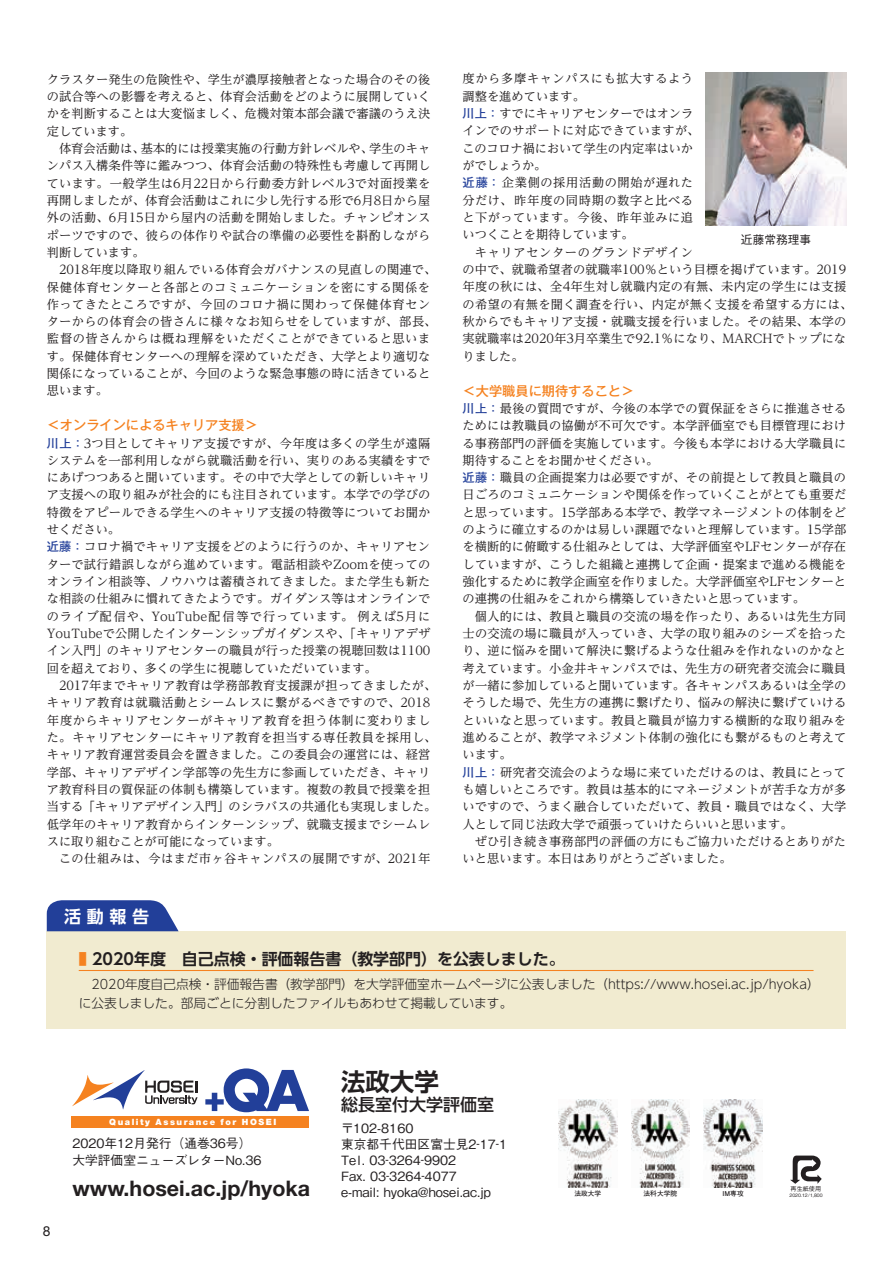
<style>
.page{position:relative;width:893px;height:1263px;background:#fff}
.page>*{position:absolute;margin:0;border:0;box-sizing:border-box;transform-origin:0 0}
.t1{font:700 24.45px "UD Shin Go Pr 6 De";color:#231f20}
.t2{font:700 21.45px "Helvetica Neue LT Std";color:#231f20}
.t3{font:500 16.95px "UD Shin Go Pr 6";color:#231f20}
.t4{font:700 16.95px "UD Shin Go Pr 6 De";color:#fff}
.t5{font:700 15.9px "UD Shin Go Pr 6 De";color:#231f20}
.t6{font:13.8px "Helvetica Neue LT Std";color:#231f20}
.t7{font:500 13.2px "Gothic MB101 Pr 6";color:#f58220}
.t8{font:500 12.75px/15.9px "Gothic BBB Pr 6";color:#231f20}
.t9{font:300 12.75px/18.6px "UD Shin Go Pr 6";color:#231f20}
.t10{font:12.15px/17.2px "UD Reimin Pr 6";letter-spacing:.01em;color:#231f20}
.t11{font:500 11.7px "Gothic BBB Pr 6";color:#231f20}
.t12{font:900 8.7px "Helvetica Neue LT Std";letter-spacing:.18em;color:#fff}
.t13{font:700 6.75px "Futo Go B101 Pr 6";color:#231f20}
.t14{font:500 6.15px "Gothic BBB Pr 5";color:#231f20}
.t15{font:500 4.65px "Gothic BBB Pr 6";letter-spacing:-.005em;color:#231f20}
.s1{font-family:"Futo Go B101 Pr 6";font-weight:700;color:#223f99}
.s2{color:#f58220}
</style>
<div class="page">
<svg style="left:790px;top:1155px;width:32px;height:29px"></svg>
<div style="left:72px;top:1116px;width:237px;height:11px;background:#f58220"></div>
<svg style="left:205px;top:1068px;width:104px;height:44px"></svg>
<svg style="left:72px;top:1070px;width:126px;height:39px"></svg>
<img style="left:704px;top:1100px;width:58px;height:87px">
<img style="left:631px;top:1100px;width:59px;height:87px">
<img style="left:559px;top:1100px;width:58px;height:87px">
<div style="left:47px;top:931px;width:799px;height:98px;background:#f1ebd0"></div>
<hr style="left:79px;top:970px;width:734px;height:1px;background:#f58220">
<svg style="left:47px;top:900px;width:132px;height:31px;background:#3650a2"></svg>
<img style="left:706px;top:72px;width:140px;height:153px">
<p class="t10" style="left:47px;top:70px;width:391px">クラスター発生の危険性や、学生が濃厚接触者となった場合のその後の試合等への影響を考えると、体育会活動をどのように展開していくかを判断することは大変悩ましく、危機対策本部会議で審議のうえ決定しています。<br>　体育会活動は、基本的には授業実施の行動方針レベルや、学生のキャンパス入構条件等に鑑みつつ、体育会活動の特殊性も考慮して再開しています。一般学生は6月22日から行動委方針レベル3で対面授業を再開しましたが、体育会活動はこれに少し先行する形で6月8日から屋外の活動、6月15日から屋内の活動を開始しました。チャンピオンスポーツですので、彼らの体作りや試合の準備の必要性を斟酌しながら判断しています。<br>　2018年度以降取り組んでいる体育会ガバナンスの見直しの関連で、保健体育センターと各部とのコミュニケーションを密にする関係を作ってきたところですが、今回のコロナ禍に関わって保健体育センターからの体育会の皆さんに様々なお知らせをしていますが、部長、監督の皆さんからは概ね理解をいただくことができていると思います。保健体育センターへの理解を深めていただき、大学とより適切な関係になっていることが、今回のような緊急事態の時に活きていると思います。</p>
<p class="t7" style="left:47px;top:414px;width:213px">＜オンラインによるキャリア支援＞</p>
<p class="t10" style="left:47px;top:434px;width:391px"><span class="s1">川上：</span>3つ目としてキャリア支援ですが、今年度は多くの学生が遠隔システムを一部利用しながら就職活動を行い、実りのある実績をすでにあげつつあると聞いています。その中で大学としての新しいキャリア支援への取り組みが社会的にも注目されています。本学での学びの特徴をアピールできる学生へのキャリア支援の特徴等についてお聞かせください。<br><span class="s1">近藤：</span>コロナ禍でキャリア支援をどのように行うのか、キャリアセンターで試行錯誤しながら進めています。電話相談やZoomを使ってのオンライン相談等、ノウハウは蓄積されてきました。また学生も新たな相談の仕組みに慣れてきたようです。ガイダンス等はオンラインでのライブ配信や、YouTube配信等で行っています。例えば5月にYouTubeで公開したインターンシップガイダンスや、「キャリアデザイン入門」のキャリアセンターの職員が行った授業の視聴回数は1100回を超えており、多くの学生に視聴していただいています。<br>　2017年までキャリア教育は学務部教育支援課が担ってきましたが、キャリア教育は就職活動とシームレスに繋がるべきですので、2018年度からキャリアセンターがキャリア教育を担う体制に変わりました。キャリアセンターにキャリア教育を担当する専任教員を採用し、キャリア教育運営委員会を置きました。この委員会の運営には、経営学部、キャリアデザイン学部等の先生方に参画していただき、キャリア教育科目の質保証の体制も構築しています。複数の教員で授業を担当する「キャリアデザイン入門」のシラバスの共通化も実現しました。低学年のキャリア教育からインターンシップ、就職支援までシームレスに取り組むことが可能になっています。<br>　この仕組みは、今はまだ市ヶ谷キャンパスの展開ですが、2021年</p>
<h3 class="t4" style="left:64px;top:903px;width:87px">活 動 報 告</h3>
<p class="t10" style="left:462px;top:70px;width:391px">度から多摩キャンパスにも拡大するよう<br>調整を進めています。<br><span class="s1">川上：</span>すでにキャリアセンターではオンラ<br>インでのサポートに対応できていますが、<br>このコロナ禍において学生の内定率はいか<br>がでしょうか。<br><span class="s1">近藤：</span>企業側の採用活動の開始が遅れた<br>分だけ、昨年度の同時期の数字と比べる<br>と下がっています。今後、昨年並みに追<br>いつくことを期待しています。<br>　キャリアセンターのグランドデザイン<br>の中で、就職希望者の就職率100％という目標を掲げています。2019年度の秋には、全4年生対し就職内定の有無、未内定の学生には支援の希望の有無を聞く調査を行い、内定が無く支援を希望する方には、秋からでもキャリア支援・就職支援を行いました。その結果、本学の実就職率は2020年3月卒業生で92.1％になり、MARCHでトップになりました。</p>
<p class="t7" style="left:463px;top:380px;width:173px">＜大学職員に期待すること＞</p>
<p class="t10" style="left:463px;top:399px;width:385px"><span class="s1">川上：</span>最後の質問ですが、今後の本学での質保証をさらに推進させるためには教職員の協働が不可欠です。本学評価室でも目標管理における事務部門の評価を実施しています。今後も本学における大学職員に期待することをお聞かせください。<br><span class="s1">近藤：</span>職員の企画提案力は必要ですが、その前提として教員と職員の日ごろのコミュニケーションや関係を作っていくことがとても重要だと思っています。15学部ある本学で、教学マネージメントの体制をどのように確立するのかは易しい課題でないと理解しています。15学部を横断的に俯瞰する仕組みとしては、大学評価室やLFセンターが存在していますが、こうした組織と連携して企画・提案まで進める機能を強化するために教学企画室を作りました。大学評価室やLFセンターとの連携の仕組みをこれから構築していきたいと思っています。<br>　個人的には、教員と職員の交流の場を作ったり、あるいは先生方同士の交流の場に職員が入っていき、大学の取り組みのシーズを拾ったり、逆に悩みを聞いて解決に繋げるような仕組みを作れないのかなと考えています。小金井キャンパスでは、先生方の研究者交流会に職員が一緒に参加していると聞いています。各キャンパスあるいは全学のそうした場で、先生方の連携に繋げたり、悩みの解決に繋げていけるといいなと思っています。教員と職員が協力する横断的な取り組みを進めることが、教学マネジメント体制の強化にも繋がるものと考えています。<br><span class="s1">川上：</span>研究者交流会のような場に来ていただけるのは、教員にとっても嬉しいところです。教員は基本的にマネージメントが苦手な方が多いですので、うまく融合していただいて、教員・職員ではなく、大学人として同じ法政大学で頑張っていけたらいいと思います。<br>　ぜひ引き続き事務部門の評価の方にもご協力いただけるとありがたいと思います。本日はありがとうございました。</p>
<p class="t11" style="left:741px;top:230px;width:72px">近藤常務理事</p>
<h3 class="t5" style="left:79px;top:946px;width:487px"><span class="s2">■</span> 2020年度　自己点検・評価報告書（教学部門）を公表しました。</h3>
<p class="t9" style="left:79px;top:975px;width:743px">　2020年度自己点検・評価報告書（教学部門）を大学評価室ホームページに公表しました（https://www.hosei.ac.jp/hyoka）に公表しました。部局ごとに分割したファイルもあわせて掲載しています。</p>
<p class="t6" style="left:43px;top:1223px;width:9px">8</p>
<h1 class="t1" style="left:341px;top:1062px;width:99px">法政大学</h1>
<h3 class="t3" style="left:341px;top:1091px;width:155px">総長室付大学評価室</h3>
<p class="t8" style="left:341px;top:1119px;width:168px">〒102-8160<br>東京都千代田区富士見2-17-1<br>Tel. 03-3264-9902　<br>Fax. 03-3264-4077　</p>
<p class="t12" style="left:109px;top:1116px;width:169px">Quality Assurance for HOSEI</p>
<p class="t8" style="left:72px;top:1134px;width:191px;line-height:17px">2020年12月発行（通巻36号）大学評価室ニューズレターNo.36</p>
<h2 class="t2" style="left:72px;top:1174px;width:239px">www.hosei.ac.jp/hyoka</h2>
<p class="t8" style="left:341px;top:1183px;width:151px">e-mail: hyoka@hosei.ac.jp</p>
<p class="t13" style="left:574px;top:1188px;width:28px">法政大学</p>
<p class="t13" style="left:644px;top:1188px;width:35px">法科大学院</p>
<p class="t13" style="left:722px;top:1188px;width:23px">IM専攻</p>
<p class="t15" style="left:789px;top:1192px;width:35px">2020.12/1,800</p>
<p class="t14" style="left:791px;top:1184px;width:32px">再生紙使用</p>
</div>
